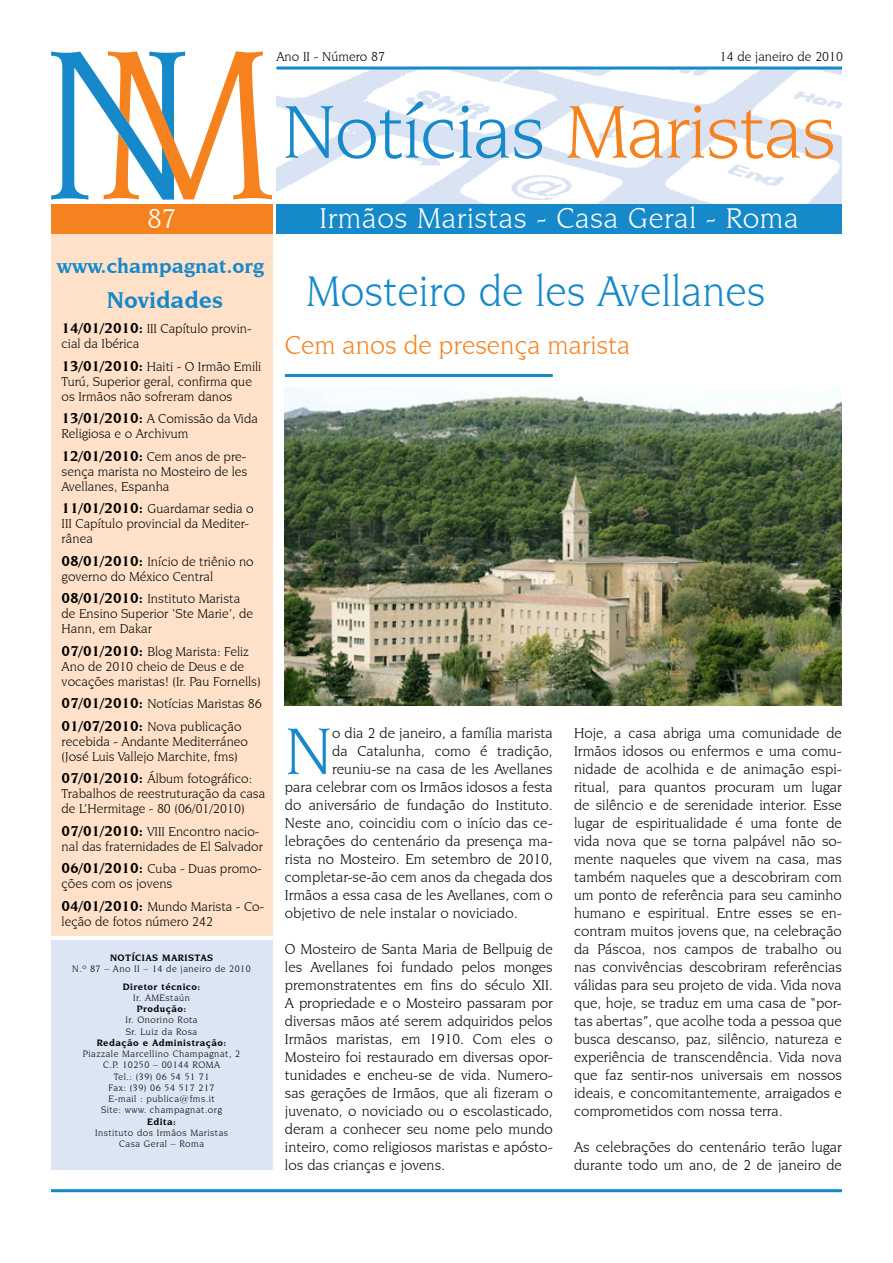
<style>
.page{position:relative;width:893px;height:1263px;background:#fff}
.page>*{position:absolute;margin:0;border:0;box-sizing:border-box;transform-origin:0 0}
.t1{font:79.5px "Novarese IT Cby BT";letter-spacing:-.015em;color:#1689ca}
.t2{font:70.05px "Novarese IT Cby BT";color:#1689ca}
.t3{font:45px "Novarese IT Cby BT";color:#1689ca;scale:.96 1}
.t4{font:30px "Novarese IT Cby BT";letter-spacing:.02em;color:#fff}
.t5{font:28.5px "Novarese IT Cby BT";color:#fff}
.t6{font:27px "Novarese IT Cby BT";color:#f5821f}
.t7{font:700 24px "Novarese IT Cby BT";color:#1689ca}
.t8{font:700 21px "Novarese IT Cby BT";color:#1689ca}
.t9{font:15px/18px "Novarese IT Cby BT";color:#000;text-align:justify}
.t10{font:13.5px/15px "Novarese IT Cby BT";color:#000}
.t11{font:9.75px/11.2px "Novarese IT Cby BT";letter-spacing:.05em;color:#000;text-align:center}
.t12{font:700 9.75px "Novarese IT Cby BT";letter-spacing:.05em;color:#000}
.s1{color:#f5821f}
.s2{font-weight:700;font-size:15px}
</style>
<div class="page">
<img style="left:276px;top:70px;width:566px;height:134px">
<hr style="left:276px;top:67px;width:566px;height:3px;background:#1689ca">
<div style="left:276px;top:204px;width:566px;height:30px;background:#1689ca"></div>
<svg style="left:51px;top:51px;width:221px;height:149px"></svg>
<hr style="left:51px;top:1189px;width:791px;height:3px;background:#1689ca">
<div style="left:51px;top:234px;width:221px;height:701px;background:#fee1c8"></div>
<div style="left:51px;top:940px;width:221px;height:229px;background:#dbe5f4"></div>
<div style="left:51px;top:204px;width:221px;height:30px;background:#f5821f"></div>
<img style="left:285px;top:387px;width:557px;height:319px">
<hr style="left:285px;top:374px;width:268px;height:3px;background:#1689ca">
<p class="t10" style="left:276px;top:49px;width:110px">Ano II - Número 87</p>
<p class="t10" style="left:720px;top:49px;width:125px">14 de janeiro de 2010</p>
<h1 class="t1" style="left:282px;top:85px;width:555px">Notícias <span class="s1">Maristas</span></h1>
<h3 class="t5" style="left:147px;top:202px;width:30px">87</h3>
<h3 class="t8" style="left:57px;top:253px;width:209px">www.champagnat.org</h3>
<h3 class="t7" style="left:107px;top:285px;width:118px">Novidades</h3>
<p class="t10" style="left:62px;top:321px;width:191px"><span class="s2">14/01/2010:</span> III Capítulo provin&shy;cial da Ibérica</p>
<p class="t10" style="left:62px;top:358px;width:201px"><span class="s2">13/01/2010:</span> Haiti - O Irmão Emili<br>Turú, Superior geral, confirma que os Irmãos não sofreram danos</p>
<p class="t10" style="left:62px;top:411px;width:198px"><span class="s2">13/01/2010:</span> A Comissão da Vida<br>Religiosa e o Archivum</p>
<p class="t10" style="left:62px;top:448px;width:187px;text-align:justify"><span class="s2">12/01/2010:</span> Cem anos de pre&shy;sença marista no Mosteiro de les Avellanes, Espanha</p>
<p class="t10" style="left:62px;top:501px;width:194px"><span class="s2">11/01/2010:</span> Guardamar sedia o<br>III Capítulo provincial da Mediter&shy;rânea</p>
<p class="t10" style="left:62px;top:553px;width:194px"><span class="s2">08/01/2010:</span> Início de triênio no governo do México Central</p>
<p class="t10" style="left:62px;top:591px;width:193px"><span class="s2">08/01/2010:</span> Instituto Marista de Ensino Superior ‘Ste Marie’, de<br>Hann, em Dakar</p>
<p class="t10" style="left:62px;top:643px;width:201px"><span class="s2">07/01/2010:</span> Blog Marista: Feliz<br>Ano de 2010 cheio de Deus e de vocações maristas! (Ir. Pau Fornells)</p>
<p class="t10" style="left:62px;top:692px;width:202px;line-height:22.5px"><span class="s2">07/01/2010:</span> Notícias Maristas 86<br><span class="s2">01/07/2010:</span> Nova publicação</p>
<p class="t10" style="left:62px;top:733px;width:188px">recebida - Andante Mediterráneo (José Luis Vallejo Marchite, fms)</p>
<p class="t10" style="left:62px;top:771px;width:205px"><span class="s2">07/01/2010:</span> Álbum fotográfico:<br>Trabalhos de reestruturação da casa de L’Hermitage - 80 (06/01/2010)</p>
<p class="t10" style="left:62px;top:823px;width:203px"><span class="s2">07/01/2010:</span> VIII Encontro nacio&shy;nal das fraternidades de El Salvador</p>
<p class="t10" style="left:62px;top:861px;width:202px"><span class="s2">06/01/2010:</span> Cuba - Duas promo&shy;ções com os jovens</p>
<p class="t10" style="left:62px;top:898px;width:204px"><span class="s2">04/01/2010:</span> Mundo Marista - Co&shy;leção de fotos número 242</p>
<p class="t12" style="left:110px;top:952px;width:82px">Notícias MARISTAS</p>
<p class="t11" style="left:72px;top:963px;width:180px">N.º 87 – Ano II – 14 de janeiro de 2010</p>
<p class="t12" style="left:123px;top:980px;width:79px">Diretor técnico:</p>
<p class="t11" style="left:133px;top:992px;width:58px">Ir. AMEstaún</p>
<p class="t12" style="left:137px;top:1003px;width:51px">Produção:</p>
<p class="t11" style="left:125px;top:1014px;width:74px;text-align:left">Ir. Onorino Rota<br>Sr. Luiz da Rosa</p>
<p class="t12" style="left:97px;top:1036px;width:131px">Redação e Administração:</p>
<p class="t11" style="left:83px;top:1048px;width:159px">Piazzale Marcellino Champagnat, 2<br>C.P. 10250 – 00144 ROMA<br>Tel.: (39) 06 54 51 71<br>Fax: (39) 06 54 517 217<br>E-mail : publica@fms.it<br>Site: www. champagnat.org</p>
<p class="t12" style="left:147px;top:1115px;width:30px">Edita:</p>
<p class="t11" style="left:95px;top:1127px;width:135px">Instituto dos Irmãos Maristas<br>Casa Geral – Roma</p>
<h3 class="t4" style="left:320px;top:201px;width:481px">Irmãos Maristas - Casa Geral - Roma</h3>
<h3 class="t3" style="left:306px;top:265px;width:480px">Mosteiro de les Avellanes</h3>
<h3 class="t6" style="left:285px;top:329px;width:347px">Cem anos de presença marista</h3>
<h2 class="t2" style="left:285px;top:710px;width:49px">N</h2>
<p class="t9" style="left:332px;top:724px;width:222px">o dia 2 de janeiro, a família marista</p>
<p class="t9" style="left:332px;top:742px;width:222px">da Catalunha, como é tradição,</p>
<p class="t9" style="left:332px;top:760px;width:222px">reuniu-se na casa de les Avellanes</p>
<p class="t9" style="left:285px;top:778px;width:269px">para celebrar com os Irmãos idosos a festa</p>
<p class="t9" style="left:285px;top:796px;width:269px">do aniversário de fundação do Instituto.</p>
<p class="t9" style="left:285px;top:814px;width:269px">Neste ano, coincidiu com o início das ce-</p>
<p class="t9" style="left:285px;top:832px;width:269px">lebrações do centenário da presença ma-</p>
<p class="t9" style="left:285px;top:850px;width:269px">rista no Mosteiro. Em setembro de 2010,</p>
<p class="t9" style="left:285px;top:868px;width:269px">completar-se-ão cem anos da chegada dos</p>
<p class="t9" style="left:285px;top:886px;width:269px">Irmãos a essa casa de les Avellanes, com o</p>
<p class="t9" style="left:285px;top:904px;width:234px">objetivo de nele instalar o noviciado.</p>
<p class="t9" style="left:285px;top:940px;width:269px">O Mosteiro de Santa Maria de Bellpuig de les Avellanes foi fundado pelos monges premonstratentes em fins do século XII.<br>A propriedade e o Mosteiro passaram por diversas mãos até serem adquiridos pelos Irmãos maristas, em 1910. Com eles o Mosteiro foi restaurado em diversas opor&shy;tunidades e encheu-se de vida. Numero&shy;sas gerações de Irmãos, que ali fizeram o juvenato, o noviciado ou o escolasticado, deram a conhecer seu nome pelo mundo inteiro, como religiosos maristas e apósto&shy;los das crianças e jovens.</p>
<p class="t9" style="left:574px;top:724px;width:269px">Hoje, a casa abriga uma comunidade de Irmãos idosos ou enfermos e uma comu&shy;nidade de acolhida e de animação espi&shy;ritual, para quantos procuram um lugar de silêncio e de serenidade interior. Esse lugar de espiritualidade é uma fonte de vida nova que se torna palpável não so&shy;mente naqueles que vivem na casa, mas também naqueles que a descobriram com um ponto de referência para seu caminho humano e espiritual. Entre esses se en&shy;contram muitos jovens que, na celebração da Páscoa, nos campos de trabalho ou nas convivências descobriram referências válidas para seu projeto de vida. Vida nova que, hoje, se traduz em uma casa de “por&shy;tas abertas”, que acolhe toda a pessoa que busca descanso, paz, silêncio, natureza e experiência de transcendência. Vida nova que faz sentir-nos universais em nossos ideais, e concomitantemente, arraigados e comprometidos com nossa terra.</p>
<p class="t9" style="left:574px;top:1138px;width:269px">As celebrações do centenário terão lugar durante todo um ano, de 2 de janeiro de</p>
</div>
